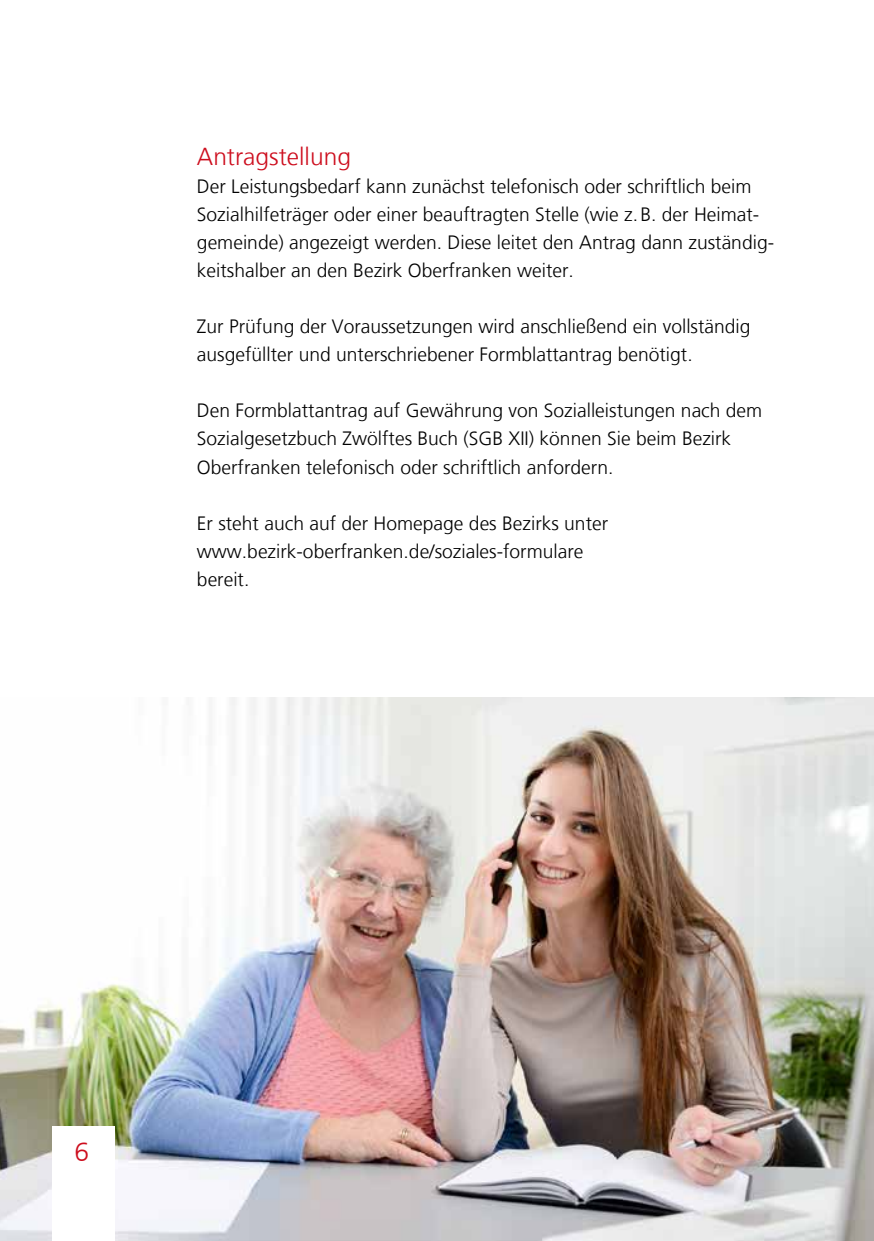
<style>
.page{position:relative;width:874px;height:1241px;background:#fff}
.page>*{position:absolute;margin:0;border:0;box-sizing:border-box;transform-origin:0 0}
.t1{font:300 26.25px "Frutiger LT";color:#cd0d1d}
.t2{font:300 24.5px "Frutiger LT";color:#cd0d1d}
.t3{font:300 19.25px/28px "Frutiger LT";color:#000}
</style>
<div class="page">
<img style="left:0;top:697px;width:873px;height:543px">
<div style="left:52px;top:1126px;width:63px;height:114px;background:#fff"></div>
<p class="t2" style="left:197px;top:143px;width:155px">Antragstellung</p>
<p class="t3" style="left:197px;top:173px;width:578px">Der Leistungsbedarf kann zunächst telefonisch oder schriftlich beim Sozialhilfeträger oder einer beauftragten Stelle (wie z.B. der Heimat&shy;gemeinde) angezeigt werden. Diese leitet den Antrag dann zuständig&shy;keitshalber an den Bezirk Oberfranken weiter.</p>
<p class="t3" style="left:197px;top:313px;width:555px">Zur Prüfung der Voraussetzungen wird anschließend ein vollständig ausgefüllter und unterschriebener Formblattantrag benötigt.</p>
<p class="t3" style="left:197px;top:397px;width:566px">Den Formblattantrag auf Gewährung von Sozialleistungen nach dem<br>Sozialgesetzbuch Zwölftes Buch (SGB XII) können Sie beim Bezirk<br>Oberfranken telefonisch oder schriftlich anfordern.</p>
<p class="t3" style="left:197px;top:509px;width:412px">Er steht auch auf der Homepage des Bezirks unter www.bezirk-oberfranken.de/soziales-formulare bereit.</p>
<h1 class="t1" style="left:74px;top:1136px;width:16px">6</h1>
</div>
